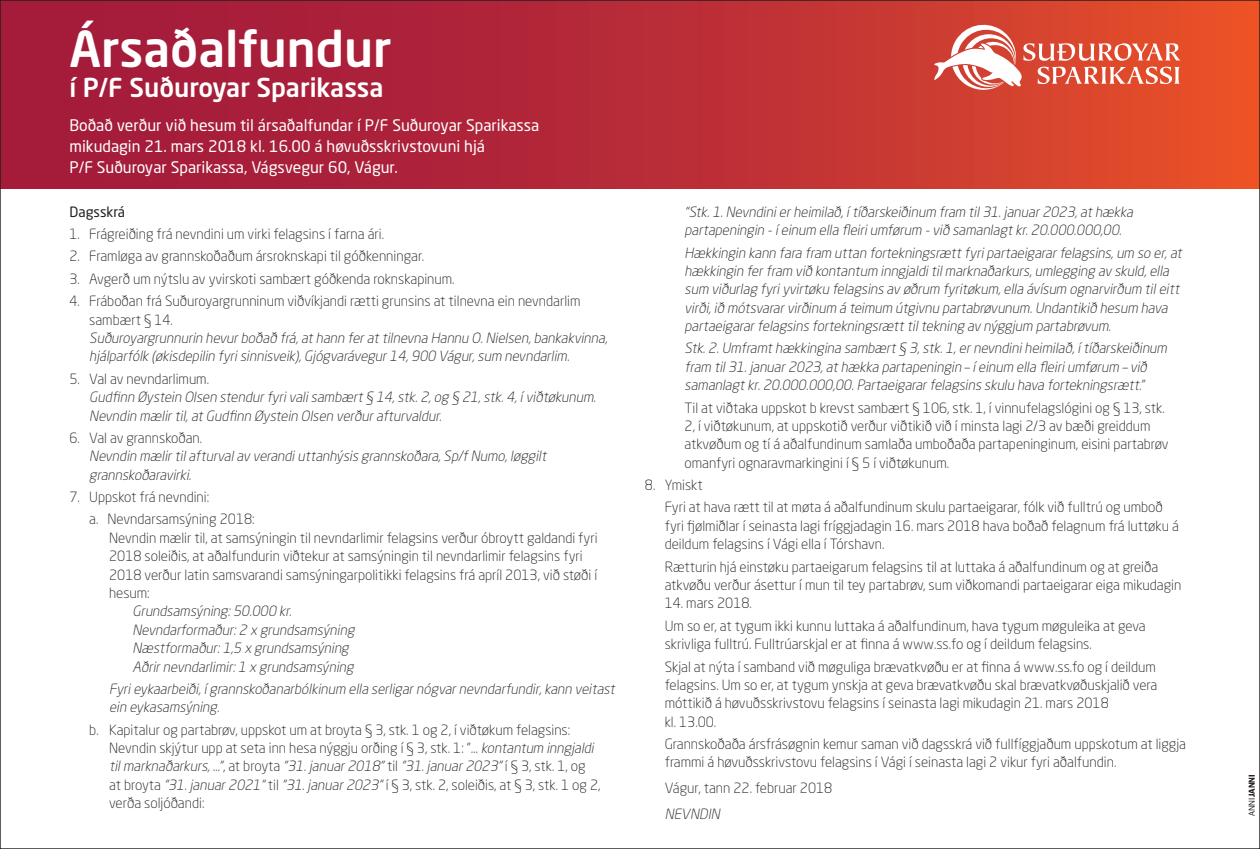
<style>
.page{position:relative;width:1260px;height:849px;background:#fff}
.page>*{position:absolute;margin:0;border:0;box-sizing:border-box;transform-origin:0 0}
.t1{font:500 49px "Neo Sans Pro";color:#fff}
.t2{font:500 25.72px "Neo Sans Pro";color:#fff}
.t3{font:15.75px/21px "Neo Sans Pro";color:#fff}
.t4{font:300 14px/18.4px "Neo Sans Pro";color:#231f20}
.t5{font:italic 300 14px/18.4px "Neo Sans Pro";color:#231f20}
.t6{font:14px "Neo Sans Pro";color:#231f20}
.t7{font:600 8.75px "Franklin Gothic";color:#231f20}
.s1{font-style:normal}
.s2{font-style:italic}
.s3{font-weight:400}
</style>
<div class="page">
<div style="left:0;top:0;width:1260px;height:189px;background:linear-gradient(to right,#98133f,#e24c2b)"></div>
<svg style="left:933px;top:20px;width:248px;height:72px"></svg>
<p class="t1" style="left:69px;top:18px;width:324px">Ársaðalfundur</p>
<p class="t2" style="left:69px;top:71px;width:316px">í P/F Suðuroyar Sparikassa</p>
<p class="t3" style="left:69px;top:115px;width:472px">Boðað verður við hesum til ársaðalfundar í P/F Suðuroyar Sparikassa mikudagin 21. mars 2018 kl. 16.00 á høvuðsskrivstovuni hjá<br>P/F Suðuroyar Sparikassa, Vágsvegur 60, Vágur.</p>
<p class="t6" style="left:69px;top:203px;width:57px">Dagsskrá</p>
<p class="t4" style="left:69px;top:225px;width:316px">1. Frágreiðing frá nevndini um virki felagsins í farna ári.</p>
<p class="t4" style="left:69px;top:247px;width:356px">2. Framløga av grannskoðaðum ársroknskapi til góðkenningar.</p>
<p class="t4" style="left:69px;top:269px;width:387px">3. Avgerð um nýtslu av yvirskoti sambært góðkenda roknskapinum.</p>
<p class="t5" style="left:89px;top:292px;width:522px;text-indent:-20px"><span class="s1">4. Fráboðan frá Suðuroyargrunninum viðvíkjandi rætti grunsins at tilnevna ein nevndarlim sambært § 14.<br></span>Suðuroyargrunnurin hevurboðað frá,athann ferattilnevna Hannu O.Nielsen,bankakvinna, hjálparfólk (økisdepilin fyrisinnisveik),Gjógvarávegur14,900 Vágur,sum nevndarlim.</p>
<p class="t5" style="left:89px;top:369px;width:511px;text-indent:-20px"><span class="s1">5. Val av nevndarlimum.<br></span>Gudfinn Øystein Olsen stendurfyrivalisambært§ 14,stk.2,og § 21,stk.4,íviðtøkunum.<br>Nevndin mælirtil,atGudfinn Øystein Olsen verðurafturvaldur.</p>
<p class="t5" style="left:89px;top:428px;width:462px;text-indent:-20px"><span class="s1">6. Val av grannskoðan.<br></span>Nevndin mælirtilafturvalav verandiuttanhýsis grannskoðara,Sp/fNumo,løggilt grannskoðaravirki.</p>
<p class="t4" style="left:69px;top:487px;width:141px">7. Uppskot frá nevndini:</p>
<p class="t4" style="left:89px;top:510px;width:167px">a. Nevndarsamsýning 2018:</p>
<p class="t4" style="left:109px;top:528px;width:490px">Nevndin mælir til, at samsýningin til nevndarlimir felagsins verður óbroytt galdandi fyri</p>
<p class="t4" style="left:109px;top:546px;width:475px">2018 soleiðis, at aðalfundurin viðtekur at samsýningin til nevndarlimir felagsins fyri</p>
<p class="t4" style="left:109px;top:565px;width:490px">2018 verður latin samsvarandi samsýningarpolitikki felagsins frá apríl 2013, við støði í</p>
<p class="t4" style="left:109px;top:583px;width:42px">hesum:</p>
<p class="t5" style="left:132px;top:601px;width:164px">Grundsamsýning:50.000 kr.</p>
<p class="t5" style="left:132px;top:620px;width:226px">Nevndarformaður:2 x grundsamsýning</p>
<p class="t5" style="left:132px;top:638px;width:221px">Næstformaður:1,5 x grundsamsýning</p>
<p class="t5" style="left:132px;top:657px;width:226px">Aðrirnevndarlimir:1 x grundsamsýning</p>
<p class="t5" style="left:109px;top:679px;width:510px">Fyrieykaarbeiði,ígrannskoðanarbólkinum ella serligarnógvarnevndarfundir,kann veitast ein eykasamsýning.</p>
<p class="t4" style="left:109px;top:720px;width:493px;text-indent:-20px">b. Kapitalur og partabrøv, uppskot um at broyta § 3, stk. 1 og 2, í viðtøkum felagsins:<br>Nevndin skjýtur upp at seta inn hesa nýggju orðing í § 3, stk. 1: ”<span class="s2">… kontantum inngjaldi tilmarknaðarkurs,…”</span>, a t b r o y t a <span class="s2">”31.januar2018”</span>t i l <span class="s2">”31.januar2023”</span>í § 3 , s t k . 1 , o g at broyta <span class="s2">”31.januar2021”</span>til <span class="s2">”31.januar2023”</span>í § 3, stk. 2, soleiðis, at § 3, stk. 1 og 2, verða soljóðandi:</p>
<p class="t5" style="left:685px;top:202px;width:453px">“Stk.1.Nevndinierheimilað,ítíðarskeiðinum fram til31.januar2023,athækka partapeningin -íeinum ella fleiriumførum -við samanlagtkr.20.000.000,00.</p>
<p class="t5" style="left:685px;top:243px;width:502px">Hækkingin kann fara fram uttan fortekningsrættfyripartaeigararfelagsins,um so er,at hækkingin ferfram við kontantum inngjalditilmarknaðarkurs,umlegging av skuld,ella sum viðurlag fyriyvirtøku felagsins av øðrum fyritøkum,ella ávísum ognarvirðum tileitt virði,ið mótsvararvirðinum á teimum útgivnu partabrøvunum.Undantikið hesum hava partaeigararfelagsins fortekningsrætttiltekning av nýggjum partabrøvum.</p>
<p class="t5" style="left:685px;top:339px;width:487px">Stk.2.Umframthækkingina sambært§ 3,stk.1,ernevndiniheimilað,ítíðarskeiðinum fram til31.januar2023,athækka partapeningin –íeinum ella fleiriumførum –við samanlagtkr.20.000.000,00.Partaeigararfelagsins skulu hava fortekningsrætt.”</p>
<p class="t4" style="left:685px;top:398px;width:486px">Til at viðtaka uppskot b krevst sambært § 106, stk. 1, í vinnufelagslógini og § 13, stk.<br>2, í viðtøkunum, at uppskotið verður viðtikið við í minsta lagi 2/3 av bæði greiddum atkvøðum og tí á aðalfundinum samlaða umboðaða partapeninginum, eisini partabrøv omanfyri ognaravmarkingini í § 5 í viðtøkunum.</p>
<p class="t4" style="left:645px;top:475px;width:59px">8. Ymiskt</p>
<p class="t4" style="left:665px;top:498px;width:516px">Fyri at hava rætt til at møta á aðalfundinum skulu partaeigarar, fólk við fulltrú og umboð fyri fjølmiðlar í seinasta lagi fríggjadagin 16. mars 2018 hava boðað felagnum frá luttøku á deildum felagsins í Vági ella í Tórshavn.</p>
<p class="t4" style="left:665px;top:557px;width:518px">Rætturin hjá einstøku partaeigarum felagsins til at luttaka á aðalfundinum og at greiða atkvøðu verður ásettur í mun til tey partabrøv, sum viðkomandi partaeigarar eiga mikudagin</p>
<p class="t4" style="left:665px;top:593px;width:89px">14. mars 2018.</p>
<p class="t4" style="left:665px;top:616px;width:482px">Um so er, at tygum ikki kunnu luttaka á aðalfundinum, hava tygum møguleika at geva skrivliga fulltrú. Fulltrúarskjal er at finna á www.ss.fo og í deildum felagsins.</p>
<p class="t4" style="left:665px;top:657px;width:494px">Skjal at nýta í samband við møguliga brævatkvøðu er at finna á www.ss.fo og í deildum felagsins. Um so er, at tygum ynskja at geva brævatkvøðu skal brævatkvøðuskjalið vera móttikið á høvuðsskrivstovu felagsins í seinasta lagi mikudagin 21. mars 2018<br>kl. 13.00.</p>
<p class="t4" style="left:665px;top:734px;width:523px">Grannskoðaða ársfrásøgnin kemur saman við dagsskrá við fullfíggjaðum uppskotum at liggja frammi á høvuðsskrivstovu felagsins í Vági í seinasta lagi 2 vikur fyri aðalfundin.</p>
<p class="t4" style="left:665px;top:778px;width:169px">Vágur, tann 22. februar 2018</p>
<p class="t5" style="left:665px;top:804px;width:60px">NEVNDIN</p>
<p class="t7" style="left:1246px;top:816px;width:43px;rotate:-90deg"><span class="s3">ANNI</span>JANNI</p>
</div>
